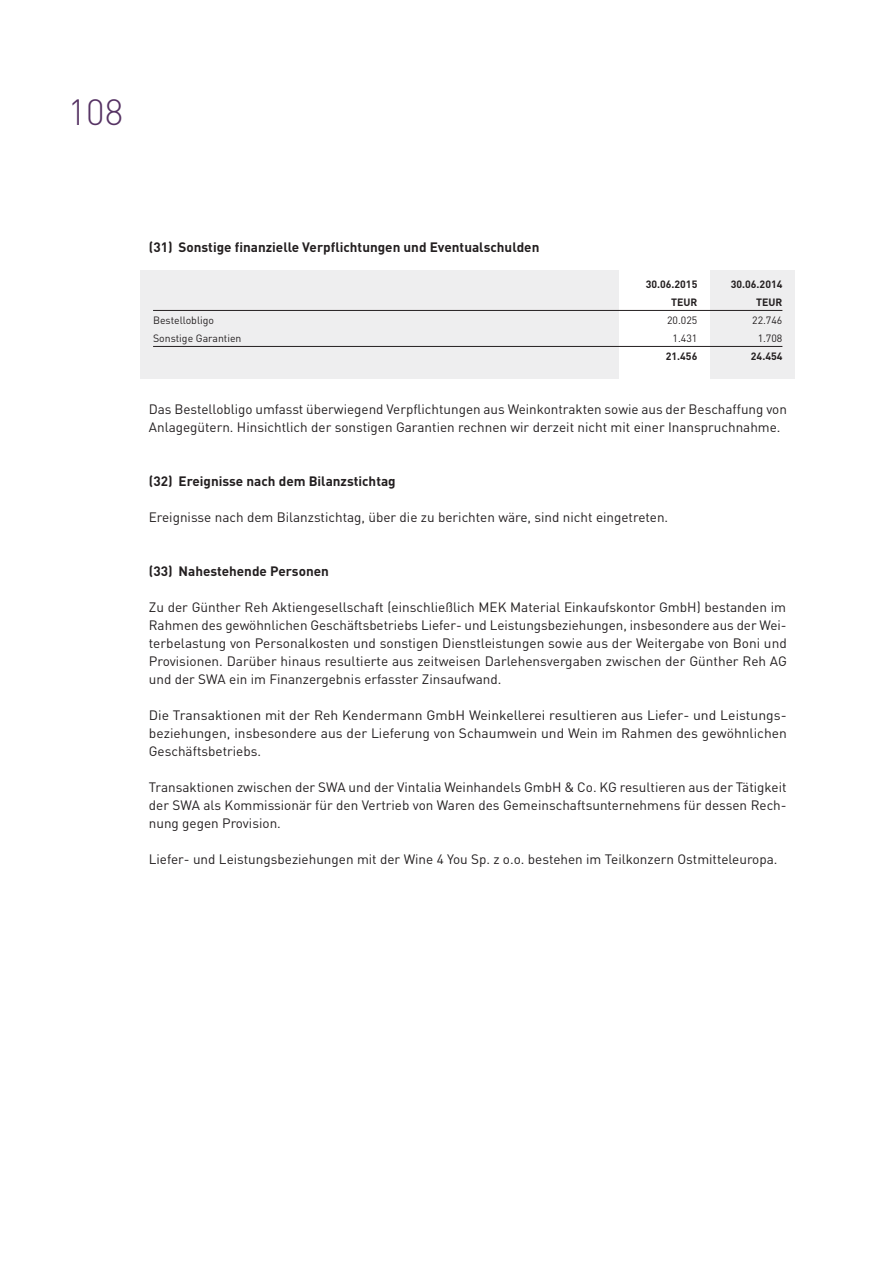
<style>
.page{position:relative;width:893px;height:1263px;background:#fff}
.page>*{position:absolute;margin:0;border:0;box-sizing:border-box;transform-origin:0 0}
.t1{font:300 36px "DIN Pro";color:#553263}
.t2{font:13.5px/18px "DIN Pro";color:#231f20;text-align:justify}
.t3{font:700 13.5px "DIN Pro";color:#231f20}
.t4{font:10.5px "DIN Pro";color:#231f20}
.t5{font:700 10.5px "DIN Pro";color:#231f20}
</style>
<div class="page">
<div style="left:140px;top:270px;width:655px;height:108px;background:#eeeeef"></div>
<div style="left:620px;top:270px;width:90px;height:108px;background:#fff"></div>
<hr style="left:153px;top:310px;width:629px;height:1px;background:#231f20">
<hr style="left:153px;top:346px;width:629px;height:1px;background:#231f20">
<h1 class="t1" style="left:68px;top:88px;width:57px">108</h1>
<p class="t3" style="left:149px;top:238px;width:392px">(31) Sonstige finanzielle Verpflichtungen und Eventualschulden</p>
<p class="t5" style="left:646px;top:277px;width:53px">30.06.2015</p>
<p class="t5" style="left:731px;top:277px;width:53px">30.06.2014</p>
<p class="t5" style="left:671px;top:295px;width:28px">TEUR</p>
<p class="t5" style="left:756px;top:295px;width:28px">TEUR</p>
<p class="t4" style="left:153px;top:313px;width:63px">Bestellobligo</p>
<p class="t4" style="left:667px;top:313px;width:32px">20.025</p>
<p class="t4" style="left:752px;top:313px;width:32px">22.746</p>
<p class="t4" style="left:153px;top:331px;width:90px">Sonstige Garantien</p>
<p class="t4" style="left:673px;top:331px;width:26px">1.431</p>
<p class="t4" style="left:758px;top:331px;width:26px">1.708</p>
<p class="t5" style="left:666px;top:349px;width:33px">21.456</p>
<p class="t5" style="left:751px;top:349px;width:33px">24.454</p>
<p class="t2" style="left:149px;top:400px;width:640px">Das Bestellobligo umfasst überwiegend Verpflichtungen aus Weinkontrakten sowie aus der Beschaffung von<br>Anlagegütern. Hinsichtlich der sonstigen Garantien rechnen wir derzeit nicht mit einer Inanspruchnahme.</p>
<p class="t3" style="left:149px;top:472px;width:248px">(32) Ereignisse nach dem Bilanzstichtag</p>
<p class="t2" style="left:149px;top:508px;width:521px">Ereignisse nach dem Bilanzstichtag, über die zu berichten wäre, sind nicht eingetreten.</p>
<p class="t3" style="left:149px;top:562px;width:182px">(33) Nahestehende Personen</p>
<p class="t2" style="left:149px;top:598px;width:640px">Zu der Günther Reh Aktiengesellschaft (einschließlich MEK Material Einkaufskontor GmbH) bestanden im Rahmen des gewöhnlichen Geschäftsbetriebs Liefer- und Leistungsbeziehungen, insbesondere aus der Wei&shy;terbelastung von Personalkosten und sonstigen Dienstleistungen sowie aus der Weitergabe von Boni und Provisionen. Darüber hinaus resultierte aus zeitweisen Darlehensvergaben zwischen der Günther Reh AG und der SWA ein im Finanzergebnis erfasster Zinsaufwand.</p>
<p class="t2" style="left:149px;top:706px;width:640px">Die Transaktionen mit der Reh Kendermann GmbH Weinkellerei resultieren aus Liefer- und Leistungs&shy;beziehungen, insbesondere aus der Lieferung von Schaumwein und Wein im Rahmen des gewöhnlichen Geschäftsbetriebs.</p>
<p class="t2" style="left:149px;top:778px;width:639px">Transaktionen zwischen der SWA und der Vintalia Weinhandels GmbH &amp; Co. KG resultieren aus der Tätigkeit der SWA als Kommissionär für den Vertrieb von Waren des Gemeinschaftsunternehmens für dessen Rech&shy;nung gegen Provision.</p>
<p class="t2" style="left:149px;top:850px;width:630px">Liefer- und Leistungsbeziehungen mit der Wine 4 You Sp. z o.o. bestehen im Teilkonzern Ostmitteleuropa.</p>
</div>
